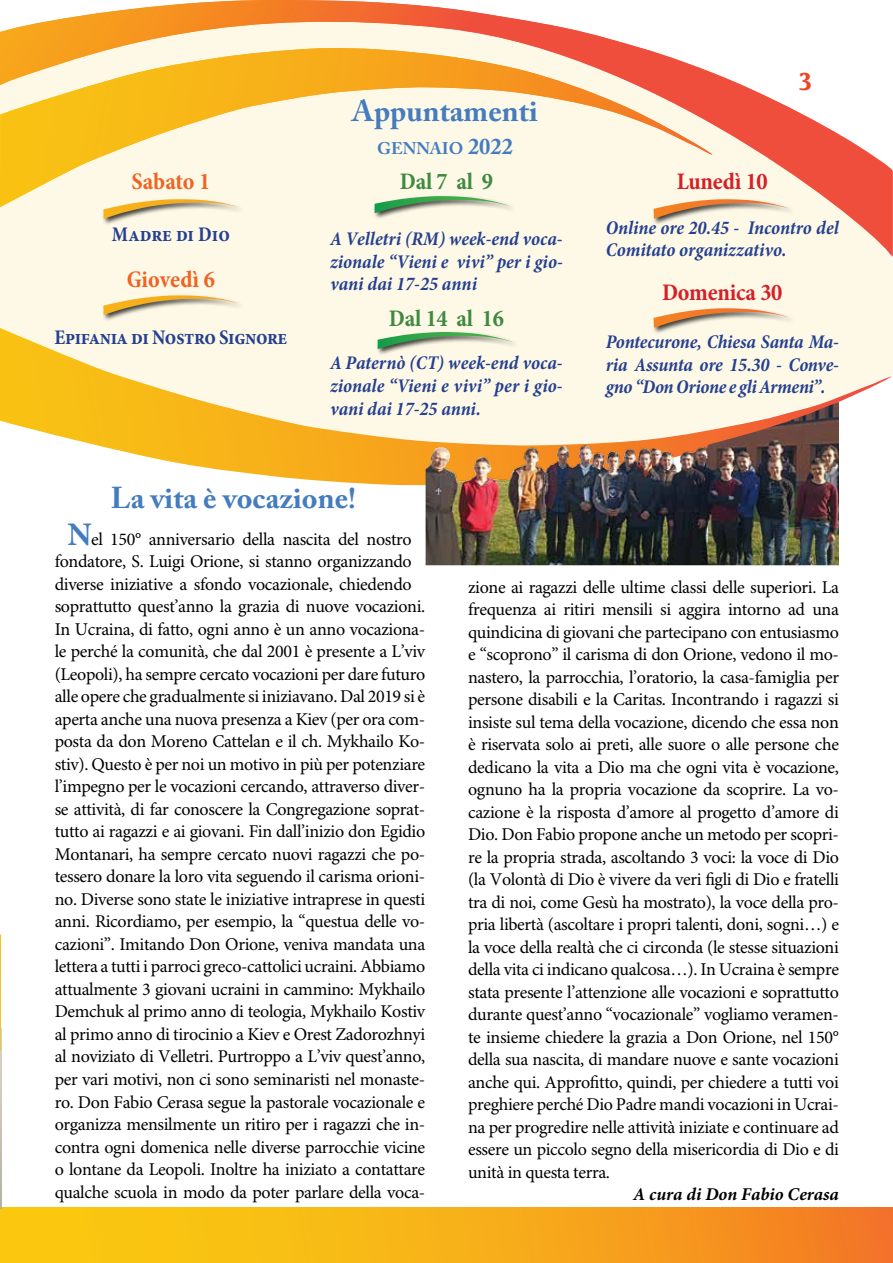
<style>
.page{position:relative;width:893px;height:1263px;background:#fff}
.page>*{position:absolute;margin:0;border:0;box-sizing:border-box;transform-origin:0 0}
.t1{font:700 30px "Adobe Caslon Pro";color:#447cbf}
.t2{font:700 condensed 24px "Minion Pro";letter-spacing:-.01em;color:#d52027}
.t3{font:700 condensed 24px "Minion Pro";letter-spacing:-.005em;color:#3f8a41}
.t4{font:700 condensed 24px "Minion Pro";color:#ef6323}
.t5{font:700 24px "Volkhov";color:#ef4423}
.t6{font:700 condensed 21px "Minion Pro";letter-spacing:-.02em;color:#25408f}
.t7{font:700 condensed 21px "Minion Pro";color:#25408f}
.t8{font:italic 700 condensed 19.5px/22.5px "Minion Pro";color:#25408f;text-align:justify}
.t9{font:18px/22.5px "Minion Pro";letter-spacing:-.02em;color:#000}
.t10{font:italic 700 18px "Minion Pro";color:#000}
.t11{font:700 16.8px "Adobe Caslon Pro";color:#447cbf}
.s1{font-size:22.5px}
.s2{font-weight:700;font-size:33px;color:#447cbf}
</style>
<div class="page">
<div style="left:0;top:257px;width:893px;height:71px;background:#fef9e7"></div>
<svg style="left:0;top:328px;width:893px;height:158px;background:#fce7b1"></svg>
<svg style="left:0;top:0;width:893px;height:257px"></svg>
<svg style="left:0;top:48px;width:716px;height:159px;background:#fbdba1"></svg>
<div style="left:0;top:1208px;width:893px;height:55px;background:linear-gradient(to right,#fbd60d,#f48125)"></div>
<svg style="left:0;top:46px;width:1px;height:160px"></svg>
<div style="left:102px;top:294px;width:143px;height:28px;background:#000;opacity:.75"></div>
<svg style="left:103px;top:295px;width:136px;height:20px;background:#e5d2a5"></svg>
<div style="left:102px;top:198px;width:143px;height:28px;background:#000;opacity:.75"></div>
<svg style="left:103px;top:199px;width:136px;height:20px;background:#e4d1a4"></svg>
<div style="left:373px;top:195px;width:143px;height:26px;background:#000;opacity:.75"></div>
<svg style="left:375px;top:196px;width:135px;height:17px;background:#aec9a6"></svg>
<div style="left:376px;top:330px;width:143px;height:26px;background:#000;opacity:.75"></div>
<svg style="left:378px;top:332px;width:135px;height:17px;background:#aec9a6"></svg>
<img style="left:0;top:1135px;width:1px;height:74px">
<svg style="left:0;top:934px;width:1px;height:201px"></svg>
<img style="left:426px;top:402px;width:413px;height:163px">
<div style="left:652px;top:198px;width:143px;height:28px;background:#000;opacity:.75"></div>
<svg style="left:654px;top:199px;width:135px;height:20px;background:#e2c3a4"></svg>
<div style="left:652px;top:307px;width:143px;height:28px;background:#000;opacity:.75"></div>
<svg style="left:654px;top:308px;width:135px;height:20px;background:#e2c3a4"></svg>
<h2 class="t4" style="left:131px;top:167px;width:81px">Sabato 1</h2>
<p class="t7" style="left:112px;top:222px;width:120px">Madre di Dio</p>
<h2 class="t4" style="left:127px;top:265px;width:90px">Giovedì 6</h2>
<p class="t6" style="left:54px;top:324px;width:235px">Epifania di Nostro Signore</p>
<h1 class="t1" style="left:352px;top:93px;width:187px">Appuntamenti</h1>
<p class="t11" style="left:377px;top:139px;width:137px">GENNAIO <span class="s1">2</span><span class="s1">022</span></p>
<h2 class="t3" style="left:400px;top:167px;width:95px">Dal 7 al 9</h2>
<p class="t8" style="left:330px;top:229px;width:234px">A Velletri (RM) week-end voca&shy;zionale “Vieni e vivi” per i gio&shy;vani dai 17-25 anni</p>
<h2 class="t3" style="left:389px;top:304px;width:116px">Dal 14 al 16</h2>
<p class="t8" style="left:330px;top:353px;width:234px">A Paternò (CT) week-end voca&shy;zionale “Vieni e vivi” per i gio&shy;vani dai 17-25 anni.</p>
<h2 class="t5" style="left:799px;top:67px;width:15px">3</h2>
<h2 class="t2" style="left:677px;top:167px;width:93px">Lunedì 10</h2>
<p class="t8" style="left:606px;top:217px;width:235px">Online ore 20.45 - Incontro del<br>Comitato organizzativo.</p>
<h2 class="t2" style="left:662px;top:278px;width:122px">Domenica 30</h2>
<p class="t8" style="left:606px;top:331px;width:235px">Pontecurone, Chiesa Santa Ma&shy;ria Assunta ore 15.30 - Conve&shy;gno “Don Orione e gli Armeni”.</p>
<h1 class="t1" style="left:111px;top:480px;width:247px">La vita è vocazione!</h1>
<p class="t9" style="left:55px;top:529px;width:372px;text-indent:13px"><span class="s2">N</span>el 150° anniversario della nascita del nostro fondatore, S. Luigi Orione, si stanno organizzando diverse iniziative a sfondo vocazionale, chiedendo soprattutto quest’anno la grazia di nuove vocazioni.<br>In Ucraina, di fatto, ogni anno è un anno vocaziona&shy;le perché la comunità, che dal 2001 è presente a L’viv (Leopoli), ha sempre cercato vocazioni per dare futuro alle opere che gradualmente si iniziavano. Dal 2019 si è aperta anche una nuova presenza a Kiev (per ora com&shy;posta da don Moreno Cattelan e il ch. Mykhailo Ko&shy;stiv). Questo è per noi un motivo in più per potenziare l’impegno per le vocazioni cercando, attraverso diver&shy;se attività, di far conoscere la Congregazione soprat&shy;tutto ai ragazzi e ai giovani. Fin dall’inizio don Egidio Montanari, ha sempre cercato nuovi ragazzi che po&shy;tessero donare la loro vita seguendo il carisma orioni&shy;no. Diverse sono state le iniziative intraprese in questi anni. Ricordiamo, per esempio, la “questua delle vo&shy;cazioni”. Imitando Don Orione, veniva mandata una lettera a tutti i parroci greco-cattolici ucraini. Abbiamo attualmente 3 giovani ucraini in cammino: Mykhailo Demchuk al primo anno di teologia, Mykhailo Kostiv al primo anno di tirocinio a Kiev e Orest Zadorozhnyi al noviziato di Velletri. Purtroppo a L’viv quest’anno, per vari motivi, non ci sono seminaristi nel monaste&shy;ro. Don Fabio Cerasa segue la pastorale vocazionale e organizza mensilmente un ritiro per i ragazzi che in&shy;contra ogni domenica nelle diverse parrocchie vicine o lontane da Leopoli. Inoltre ha iniziato a contattare qualche scuola in modo da poter parlare della voca-</p>
<p class="t9" style="left:468px;top:576px;width:372px;text-align:justify">zione ai ragazzi delle ultime classi delle superiori. La frequenza ai ritiri mensili si aggira intorno ad una quindicina di giovani che partecipano con entusiasmo e “scoprono” il carisma di don Orione, vedono il mo&shy;nastero, la parrocchia, l’oratorio, la casa-famiglia per persone disabili e la Caritas. Incontrando i ragazzi si insiste sul tema della vocazione, dicendo che essa non è riservata solo ai preti, alle suore o alle persone che dedicano la vita a Dio ma che ogni vita è vocazione, ognuno ha la propria vocazione da scoprire. La vo&shy;cazione è la risposta d’amore al progetto d’amore di Dio. Don Fabio propone anche un metodo per scopri&shy;re la propria strada, ascoltando 3 voci: la voce di Dio (la Volontà di Dio è vivere da veri figli di Dio e fratelli tra di noi, come Gesù ha mostrato), la voce della pro&shy;pria libertà (ascoltare i propri talenti, doni, sogni…) e la voce della realtà che ci circonda (le stesse situazioni della vita ci indicano qualcosa…). In Ucraina è sempre stata presente l’attenzione alle vocazioni e soprattutto durante quest’anno “vocazionale” vogliamo veramen&shy;te insieme chiedere la grazia a Don Orione, nel 150° della sua nascita, di mandare nuove e sante vocazioni anche qui. Approfitto, quindi, per chiedere a tutti voi preghiere perché Dio Padre mandi vocazioni in Ucrai&shy;na per progredire nelle attività iniziate e continuare ad essere un piccolo segno della misericordia di Dio e di unità in questa terra.</p>
<p class="t10" style="left:633px;top:1183px;width:207px">A cura di Don Fabio Cerasa</p>
</div>
